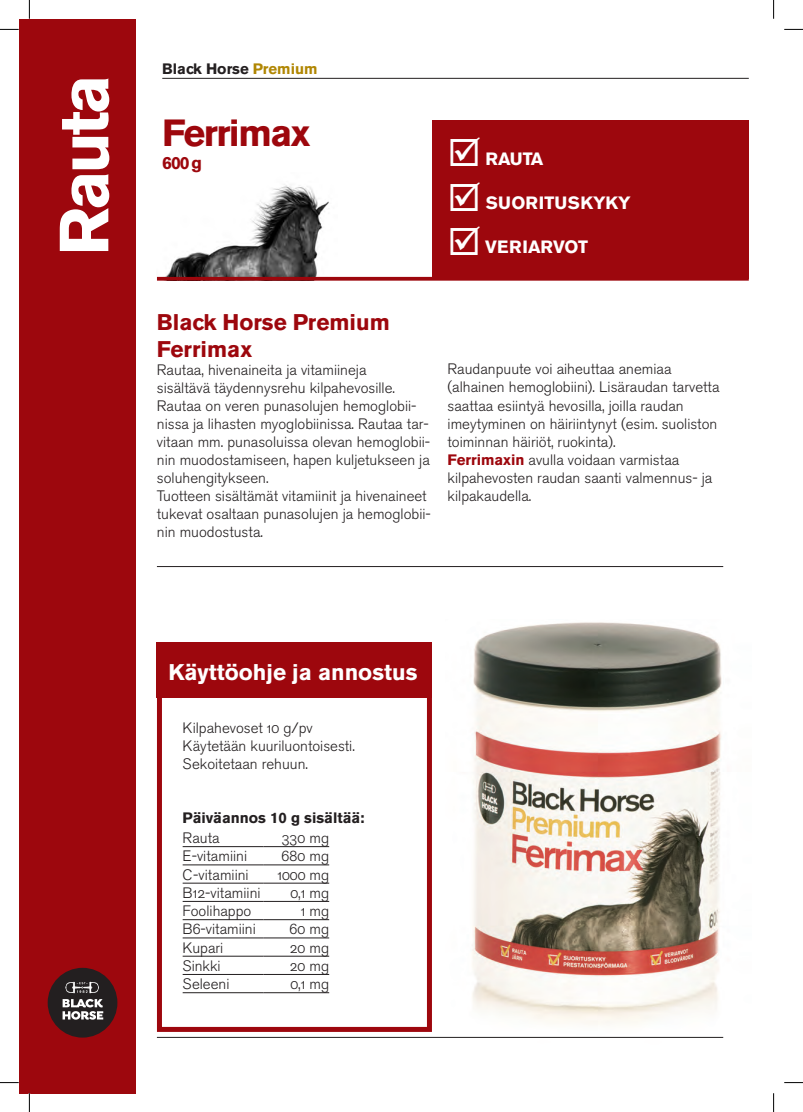
<style>
.page{position:relative;width:803px;height:1112px;background:#fff}
.page>*{position:absolute;margin:0;border:0;box-sizing:border-box;transform-origin:0 0}
.t1{font:700 68.75px "Akzidenz Grotesk BE";letter-spacing:-.05em;color:#fff}
.t2{font:700 37.5px "Akzidenz Grotesk BE";letter-spacing:-.04em;color:#9d070d}
.t3{font:700 22.5px/27px "Akzidenz Grotesk BE";color:#9d070d}
.t4{font:700 22.5px "Akzidenz Grotesk BE";color:#fff}
.t5{font:700 17.75px "Akzidenz Grotesk BE";color:#fff}
.t6{font:700 17.5px "Akzidenz Grotesk BE";color:#9d070d}
.t7{font:15px/18px "Akzidenz Grotesk BE Light Os F";color:#231f20}
.t8{font:700 15px "Akzidenz Grotesk BE";color:#231f20}
.s1{color:#b18704}
.s2{font-family:"Akzidenz Grotesk BE";font-weight:700;color:#9d070d}
</style>
<div class="page">
<img style="left:157px;top:184px;width:180px;height:93px">
<div style="left:433px;top:120px;width:316px;height:159px;background:#9d070d"></div>
<img style="left:445px;top:622px;width:279px;height:416px">
<div style="left:19px;top:19px;width:117px;height:1073px;background:#9d070d"></div>
<hr style="left:162px;top:78px;width:587px;height:1px;background:#231f20">
<hr style="left:157px;top:1036px;width:566px;height:1px;background:#231f20">
<div style="left:48px;top:967px;width:69px;height:70px;background:#231f20;border-radius:50%"></div>
<svg style="left:65px;top:981px;width:34px;height:11px"></svg>
<svg style="left:63px;top:999px;width:40px;height:20px"></svg>
<div style="left:157px;top:641px;width:275px;height:56px;background:#9d070d"></div>
<hr style="left:183px;top:846px;width:80px;height:1px;background:#231f20">
<hr style="left:263px;top:846px;width:66px;height:1px;background:#231f20">
<hr style="left:183px;top:864px;width:80px;height:1px;background:#231f20">
<hr style="left:263px;top:864px;width:66px;height:1px;background:#231f20">
<hr style="left:183px;top:882px;width:80px;height:1px;background:#231f20">
<hr style="left:263px;top:882px;width:66px;height:1px;background:#231f20">
<hr style="left:183px;top:900px;width:80px;height:1px;background:#231f20">
<hr style="left:263px;top:900px;width:66px;height:1px;background:#231f20">
<hr style="left:183px;top:919px;width:80px;height:1px;background:#231f20">
<hr style="left:263px;top:919px;width:66px;height:1px;background:#231f20">
<hr style="left:183px;top:937px;width:80px;height:1px;background:#231f20">
<hr style="left:263px;top:937px;width:66px;height:1px;background:#231f20">
<hr style="left:183px;top:955px;width:80px;height:1px;background:#231f20">
<hr style="left:263px;top:955px;width:66px;height:1px;background:#231f20">
<hr style="left:183px;top:973px;width:80px;height:1px;background:#231f20">
<hr style="left:263px;top:973px;width:66px;height:1px;background:#231f20">
<hr style="left:183px;top:992px;width:80px;height:1px;background:#231f20">
<hr style="left:263px;top:992px;width:66px;height:1px;background:#231f20">
<div style="left:157px;top:690px;width:275px;height:341px;border:5px solid #9d070d"></div>
<hr style="left:157px;top:277px;width:592px;height:3px;background:#9d070d">
<hr style="left:157px;top:566px;width:566px;height:1px;background:#231f20">
<svg style="left:0;top:29px;width:19px;height:1px"></svg>
<svg style="left:784px;top:29px;width:19px;height:1px"></svg>
<svg style="left:0;top:1082px;width:19px;height:1px"></svg>
<svg style="left:784px;top:1082px;width:19px;height:1px"></svg>
<svg style="left:29px;top:0;width:1px;height:19px"></svg>
<svg style="left:29px;top:1092px;width:1px;height:19px"></svg>
<svg style="left:773px;top:0;width:1px;height:19px"></svg>
<svg style="left:773px;top:1093px;width:1px;height:18px"></svg>
<p class="t1" style="left:45px;top:255px;width:183px;rotate:-90deg">Rauta</p>
<p class="t8" style="left:162px;top:60px;width:157px">Black Horse <span class="s1">Premium</span></p>
<p class="t2" style="left:162px;top:112px;width:150px">Ferrimax</p>
<p class="t6" style="left:162px;top:152px;width:41px">600 g</p>
<p class="t5" style="left:485px;top:149px;width:59px">RAUTA</p>
<p class="t5" style="left:486px;top:192px;width:146px">SUORITUSKYKY</p>
<p class="t5" style="left:485px;top:236px;width:104px">VERIARVOT</p>
<p class="t3" style="left:157px;top:309px;width:235px">Black Horse Premium<br>Ferrimax</p>
<p class="t7" style="left:157px;top:361px;width:240px">Rautaa, hivenaineita ja vitamiineja sisältävä täydennysrehu kilpahevosille.</p>
<p class="t7" style="left:157px;top:397px;width:275px">Rautaa on veren punasolujen hemoglobii&shy;nissa ja lihasten myoglobiinissa. Rautaa tar&shy;vitaan mm. punasoluissa olevan hemoglobii&shy;nin muodostamiseen, hapen kuljetukseen ja soluhengitykseen.</p>
<p class="t7" style="left:157px;top:487px;width:275px">Tuotteen sisältämät vitamiinit ja hivenaineet tukevat osaltaan punasolujen ja hemoglobii&shy;nin muodostusta.</p>
<p class="t7" style="left:448px;top:360px;width:273px">Raudanpuute voi aiheuttaa anemiaa (alhainen hemoglobiini). Lisäraudan tarvetta saattaa esiintyä hevosilla, joilla raudan imeytyminen on häiriintynyt (esim. suoliston toiminnan häiriöt, ruokinta).</p>
<p class="t7" style="left:448px;top:450px;width:266px"><span class="s2">Ferrimaxin</span> avulla voidaan varmistaa kilpahevosten raudan saanti valmennus- ja kilpakaudella.</p>
<p class="t4" style="left:168px;top:658px;width:250px">Käyttöohje ja annostus</p>
<p class="t7" style="left:183px;top:719px;width:132px">Kilpahevoset 10 g/pv</p>
<p class="t7" style="left:183px;top:737px;width:174px">Käytetään kuuriluontoisesti.<br>Sekoitetaan rehuun.</p>
<p class="t8" style="left:183px;top:809px;width:183px">Päiväannos 10 g sisältää:</p>
<p class="t7" style="left:183px;top:829px;width:39px">Rauta</p>
<p class="t7" style="left:282px;top:829px;width:49px">330 mg</p>
<p class="t7" style="left:183px;top:847px;width:66px">E-vitamiini</p>
<p class="t7" style="left:281px;top:847px;width:49px">680 mg</p>
<p class="t7" style="left:183px;top:865px;width:68px">C-vitamiini</p>
<p class="t7" style="left:277px;top:865px;width:53px">1000 mg</p>
<p class="t7" style="left:183px;top:883px;width:79px">B12-vitamiini</p>
<p class="t7" style="left:290px;top:883px;width:40px">0,1 mg</p>
<p class="t7" style="left:183px;top:902px;width:70px">Foolihappo</p>
<p class="t7" style="left:301px;top:902px;width:30px">1 mg</p>
<p class="t7" style="left:183px;top:920px;width:75px">B6-vitamiini</p>
<p class="t7" style="left:289px;top:920px;width:41px">60 mg</p>
<p class="t7" style="left:183px;top:938px;width:42px">Kupari</p>
<p class="t7" style="left:290px;top:938px;width:41px">20 mg</p>
<p class="t7" style="left:183px;top:956px;width:40px">Sinkki</p>
<p class="t7" style="left:290px;top:956px;width:41px">20 mg</p>
<p class="t7" style="left:183px;top:974px;width:48px">Seleeni</p>
<p class="t7" style="left:290px;top:974px;width:40px">0,1 mg</p>
</div>
